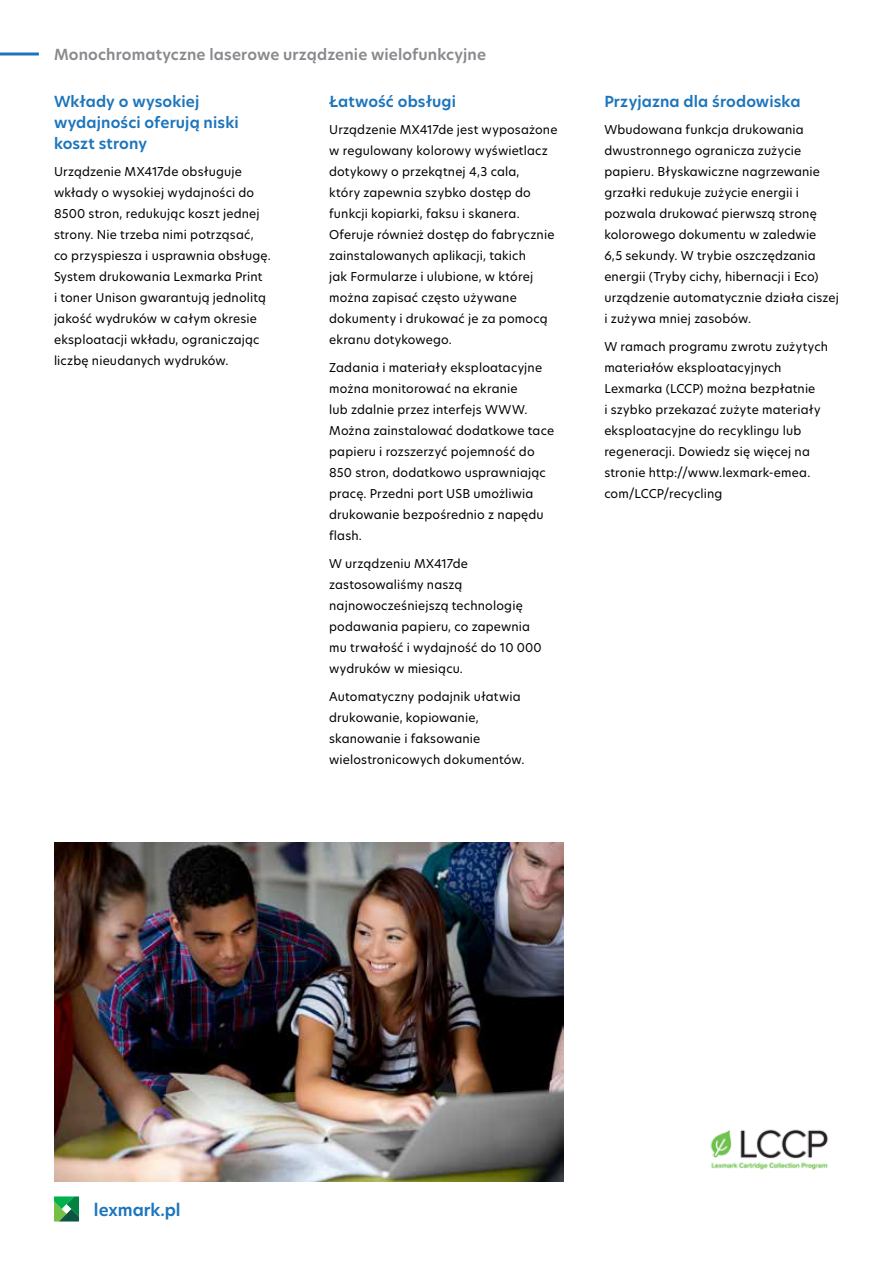
<style>
.page{position:relative;width:893px;height:1263px;background:#fff}
.page>*{position:absolute;margin:0;border:0;box-sizing:border-box;transform-origin:0 0}
.t1{font:600 16.5px "TP Hero";color:#1c75bc}
.t2{font:600 15px/21px "TP Hero";letter-spacing:.01em;color:#1c75bc}
.t3{font:600 15px "TP Hero";letter-spacing:.01em;color:#888a8d}
.t4{font:12px/21px "TP Hero";letter-spacing:.015em;color:#000}
</style>
<div class="page">
<hr style="left:0;top:52px;width:39px;height:3px;background:#1c75bc">
<svg style="left:54px;top:1196px;width:25px;height:25px"></svg>
<img style="left:54px;top:842px;width:510px;height:340px">
<img style="left:710px;top:1129px;width:119px;height:41px">
<p class="t3" style="left:54px;top:44px;width:434px">Monochromatyczne laserowe urządzenie wielofunkcyjne</p>
<p class="t2" style="left:54px;top:91px;width:186px">Wkłady o wysokiej wydajności oferują niski koszt strony</p>
<p class="t4" style="left:54px;top:161px;width:218px">Urządzenie MX417de obsługuje wkłady o wysokiej wydajności do 8500 stron, redukując koszt jednej strony. Nie trzeba nimi potrząsać,<br>co przyspiesza i usprawnia obsługę.<br>System drukowania Lexmarka Print<br>i toner Unison gwarantują jednolitą jakość wydruków w całym okresie eksploatacji wkładu, ograniczając liczbę nieudanych wydruków.</p>
<p class="t2" style="left:329px;top:91px;width:128px">Łatwość obsługi</p>
<p class="t4" style="left:329px;top:119px;width:230px">Urządzenie MX417de jest wyposażone w regulowany kolorowy wyświetlacz dotykowy o przekątnej 4,3 cala,<br>który zapewnia szybko dostęp do funkcji kopiarki, faksu i skanera.<br>Oferuje również dostęp do fabrycznie zainstalowanych aplikacji, takich<br>jak Formularze i ulubione, w której można zapisać często używane dokumenty i drukować je za pomocą ekranu dotykowego.</p>
<p class="t4" style="left:329px;top:357px;width:226px">Zadania i materiały eksploatacyjne można monitorować na ekranie<br>lub zdalnie przez interfejs WWW.<br>Można zainstalować dodatkowe tace papieru i rozszerzyć pojemność do<br>850 stron, dodatkowo usprawniając pracę. Przedni port USB umożliwia drukowanie bezpośrednio z napędu flash.</p>
<p class="t4" style="left:329px;top:553px;width:214px">W urządzeniu MX417de zastosowaliśmy naszą najnowocześniejszą technologię podawania papieru, co zapewnia mu trwałość i wydajność do 10 000 wydruków w miesiącu.</p>
<p class="t4" style="left:329px;top:685px;width:197px">Automatyczny podajnik ułatwia drukowanie, kopiowanie, skanowanie i faksowanie wielostronicowych dokumentów.</p>
<p class="t2" style="left:604px;top:91px;width:198px">Przyjazna dla środowiska</p>
<p class="t4" style="left:604px;top:119px;width:236px">Wbudowana funkcja drukowania dwustronnego ogranicza zużycie papieru. Błyskawiczne nagrzewanie grzałki redukuje zużycie energii i pozwala drukować pierwszą stronę kolorowego dokumentu w zaledwie<br>6,5 sekundy. W trybie oszczędzania energii (Tryby cichy, hibernacji i Eco) urządzenie automatycznie działa ciszej i zużywa mniej zasobów.</p>
<p class="t4" style="left:604px;top:336px;width:225px">W ramach programu zwrotu zużytych materiałów eksploatacyjnych<br>Lexmarka (LCCP) można bezpłatnie<br>i szybko przekazać zużyte materiały eksploatacyjne do recyklingu lub regeneracji. Dowiedz się więcej na stronie http://www.lexmark-emea. com/LCCP/recycling</p>
<h1 class="t1" style="left:94px;top:1198px;width:88px">lexmark.pl</h1>
</div>
